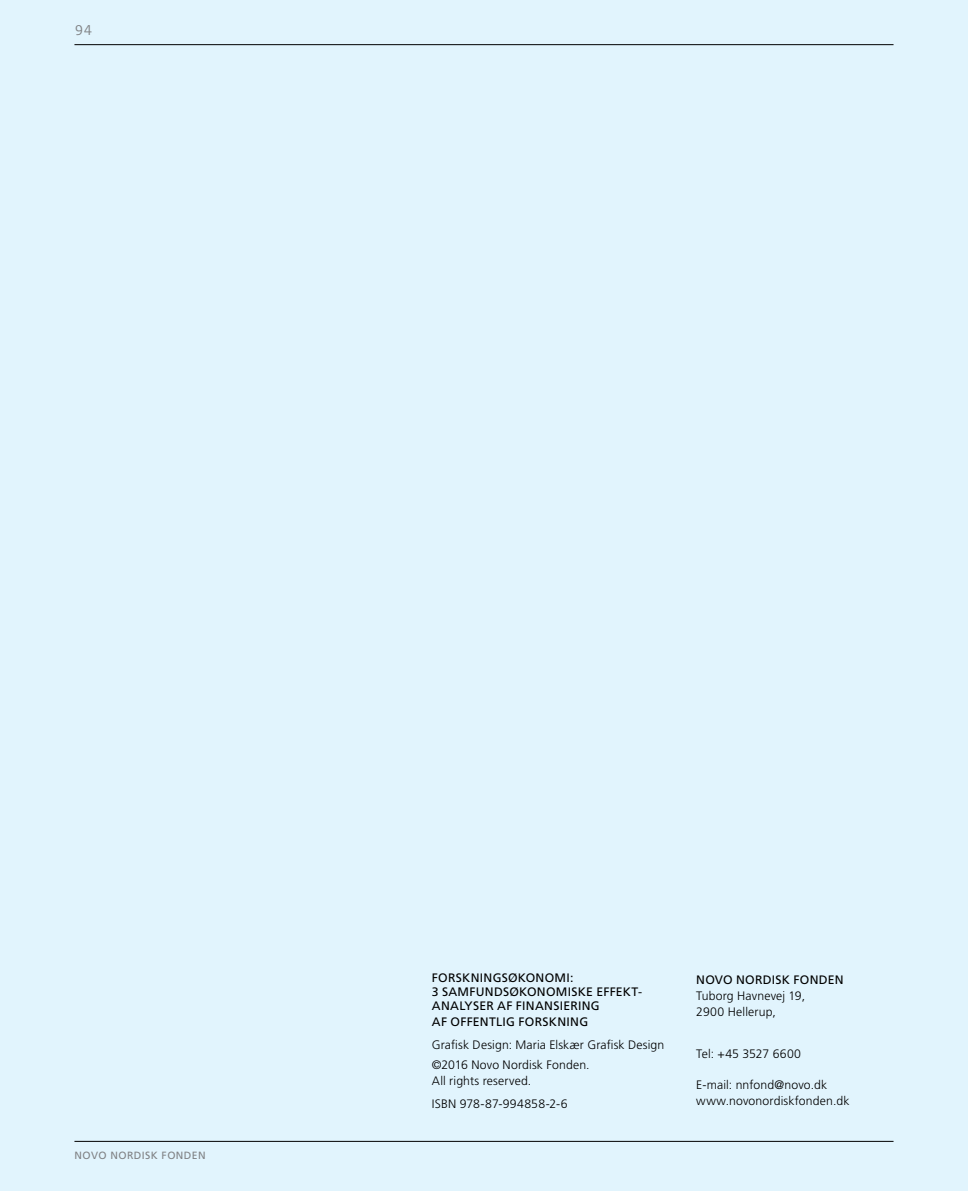
<style>
.page{position:relative;width:968px;height:1191px;background:#fff}
.page>*{position:absolute;margin:0;border:0;box-sizing:border-box;transform-origin:0 0}
.t1{font:14px "Fedra Sans Alt Book TF";color:#808285}
.t2{font:300 12.25px/15.8px "Frutiger LT Std";letter-spacing:.01em;color:#000}
.t3{font:12.25px/14px "Frutiger LT Std";letter-spacing:.02em;color:#000}
.t4{font:10.5px "Frutiger LT Std";letter-spacing:.04em;color:#808285}
</style>
<div class="page">
<div style="left:0;top:0;width:967px;height:1191px;background:#e1f4fd"></div>
<hr style="left:74px;top:1141px;width:819px;height:1px;background:#000">
<hr style="left:74px;top:44px;width:819px;height:1px;background:#000">
<p class="t1" style="left:74px;top:23px;width:20px">94</p>
<p class="t4" style="left:74px;top:1149px;width:133px">NOVO NORDISK FONDEN</p>
<p class="t3" style="left:432px;top:971px;width:212px">FORSKNINGSØKONOMI:<br>3 SAMFUNDSØKONOMISKE EFFEKT-<br>ANALYSER AF FINANSIERING</p>
<p class="t3" style="left:432px;top:1015px;width:158px">AF OFFENTLIG FORSKNING</p>
<p class="t2" style="left:432px;top:1034px;width:234px;line-height:20.7px">Grafisk Design: Maria Elskær Grafisk Design ©2016 Novo Nordisk Fonden.</p>
<p class="t2" style="left:432px;top:1069px;width:137px;line-height:23.3px">All rights reserved.<br>ISBN 978-87-994858-2-6</p>
<p class="t3" style="left:696px;top:973px;width:19px">NOVO</p>
<p class="t3" style="left:736px;top:973px;width:18px">NORDISK</p>
<p class="t3" style="left:793px;top:973px;width:16px">FONDEN</p>
<p class="t2" style="left:696px;top:988px;width:110px">Tuborg Havnevej 19,<br>2900 Hellerup,</p>
<p class="t2" style="left:696px;top:1045px;width:106px">Tel: +45 3527 6600</p>
<p class="t2" style="left:696px;top:1077px;width:155px">E-mail: nnfond@novo.dk www.novonordiskfonden.dk</p>
</div>
